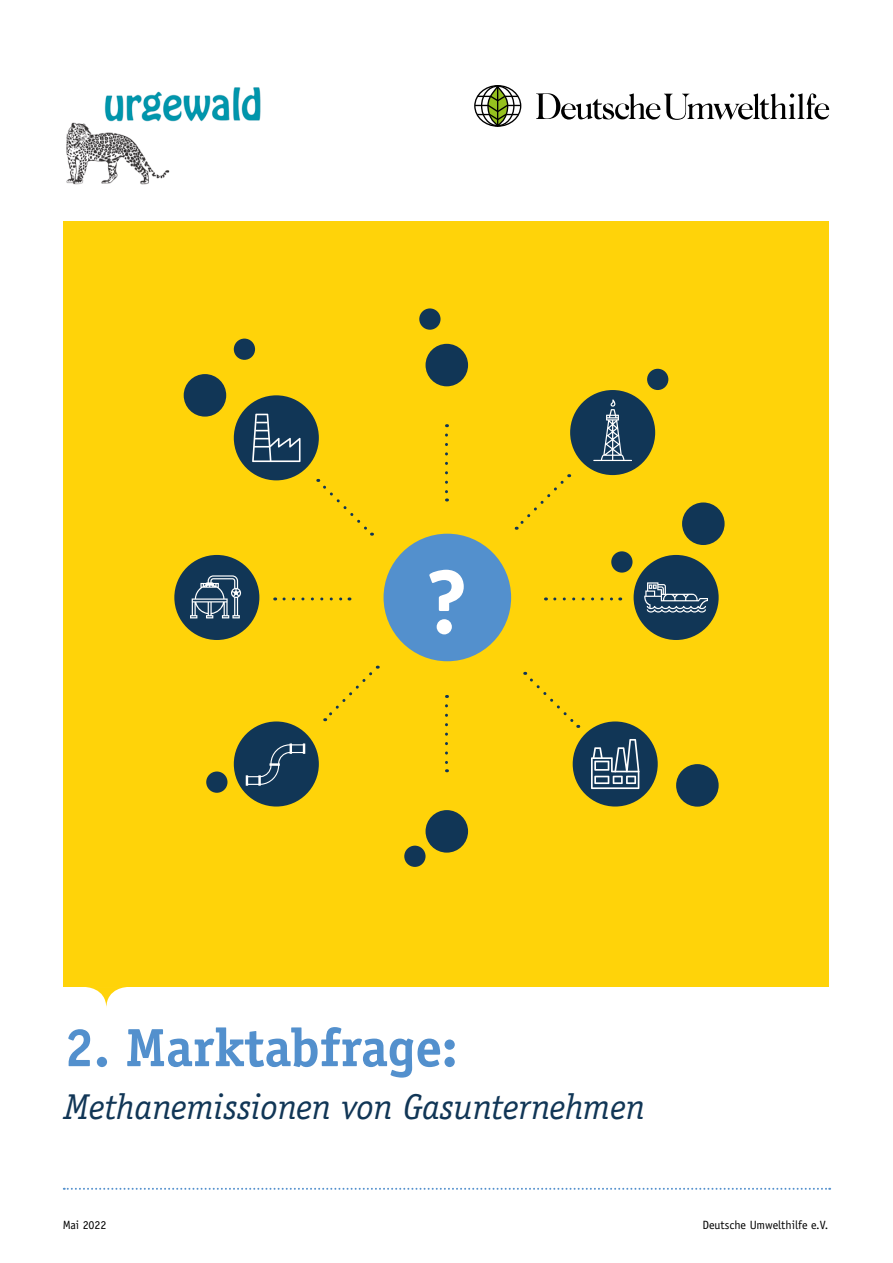
<style>
.page{position:relative;width:893px;height:1263px;background:#fff}
.page>*{position:absolute;margin:0;border:0;box-sizing:border-box;transform-origin:0 0}
.t1{font:700 90px "Officina Sans";color:#fff}
.t2{font:700 54px "Officina Serif";letter-spacing:-.005em;color:#5390cd}
.t3{font:italic 36px "Officina Serif";letter-spacing:-.005em;color:#113656}
.t4{font:12px "Officina Sans";color:#000}
</style>
<div class="page">
<div style="left:64px;top:222px;width:765px;height:765px;background:#ffd309"></div>
<svg style="left:475px;top:86px;width:46px;height:40px"></svg>
<div style="left:474px;top:85px;width:47px;height:42px;border:1px solid #000;border-radius:50%"></div>
<svg style="left:482px;top:86px;width:32px;height:40px"></svg>
<div style="left:481px;top:85px;width:34px;height:41px;border:1px solid #000;border-radius:50%"></div>
<svg style="left:536px;top:93px;width:293px;height:27px"></svg>
<svg style="left:488px;top:85px;width:20px;height:40px"></svg>
<div style="left:487px;top:85px;width:21px;height:41px;border:1px solid #000;border-radius:50%"></div>
<hr style="left:497px;top:87px;width:1px;height:40px;background:#000">
<svg style="left:475px;top:94px;width:46px;height:27px"></svg>
<img style="left:66px;top:87px;width:195px;height:98px">
<div style="left:234px;top:395px;width:85px;height:85px;background:#113656;border-radius:50%"></div>
<svg style="left:252px;top:414px;width:49px;height:48px"></svg>
<div style="left:234px;top:721px;width:85px;height:85px;background:#113656;border-radius:50%"></div>
<div style="left:573px;top:721px;width:85px;height:85px;background:#113656;border-radius:50%"></div>
<svg style="left:591px;top:739px;width:48px;height:50px"></svg>
<svg style="left:555px;top:597px;width:66px;height:3px"></svg>
<svg style="left:284px;top:597px;width:66px;height:3px"></svg>
<svg style="left:318px;top:479px;width:54px;height:57px"></svg>
<svg style="left:525px;top:672px;width:54px;height:56px"></svg>
<div style="left:384px;top:534px;width:127px;height:127px;background:#5390cd;border-radius:50%"></div>
<svg style="left:64px;top:1188px;width:766px;height:2px"></svg>
<svg style="left:86px;top:987px;width:41px;height:20px"></svg>
<div style="left:570px;top:390px;width:85px;height:85px;background:#113656;border-radius:50%"></div>
<svg style="left:593px;top:399px;width:39px;height:62px"></svg>
<div style="left:634px;top:555px;width:85px;height:85px;background:#113656;border-radius:50%"></div>
<svg style="left:644px;top:582px;width:64px;height:30px"></svg>
<div style="left:174px;top:555px;width:85px;height:85px;background:#113656;border-radius:50%"></div>
<div style="left:426px;top:344px;width:42px;height:42px;background:#113656;border-radius:50%"></div>
<div style="left:426px;top:810px;width:42px;height:43px;background:#113656;border-radius:50%"></div>
<div style="left:184px;top:374px;width:42px;height:43px;background:#113656;border-radius:50%"></div>
<div style="left:676px;top:764px;width:43px;height:43px;background:#113656;border-radius:50%"></div>
<div style="left:682px;top:502px;width:43px;height:43px;background:#113656;border-radius:50%"></div>
<div style="left:611px;top:551px;width:21px;height:22px;background:#113656;border-radius:50%"></div>
<div style="left:206px;top:771px;width:21px;height:22px;background:#113656;border-radius:50%"></div>
<div style="left:404px;top:846px;width:22px;height:21px;background:#113656;border-radius:50%"></div>
<div style="left:419px;top:308px;width:22px;height:22px;background:#113656;border-radius:50%"></div>
<div style="left:647px;top:369px;width:21px;height:21px;background:#113656;border-radius:50%"></div>
<div style="left:234px;top:339px;width:21px;height:21px;background:#113656;border-radius:50%"></div>
<svg style="left:190px;top:575px;width:51px;height:43px"></svg>
<svg style="left:445px;top:706px;width:3px;height:66px"></svg>
<svg style="left:445px;top:435px;width:3px;height:66px"></svg>
<svg style="left:246px;top:743px;width:59px;height:43px"></svg>
<svg style="left:324px;top:666px;width:54px;height:55px"></svg>
<svg style="left:515px;top:474px;width:55px;height:56px"></svg>
<h1 class="t1" style="left:424px;top:546px;width:46px">?</h1>
<h2 class="t2" style="left:64px;top:1014px;width:395px">2. Marktabfrage:</h2>
<p class="t3" style="left:64px;top:1086px;width:582px">Methanemissionen von Gasunternehmen</p>
<p class="t4" style="left:63px;top:1218px;width:45px">Mai 2022</p>
<p class="t4" style="left:702px;top:1218px;width:127px">Deutsche Umwelthilfe e.V.</p>
</div>
